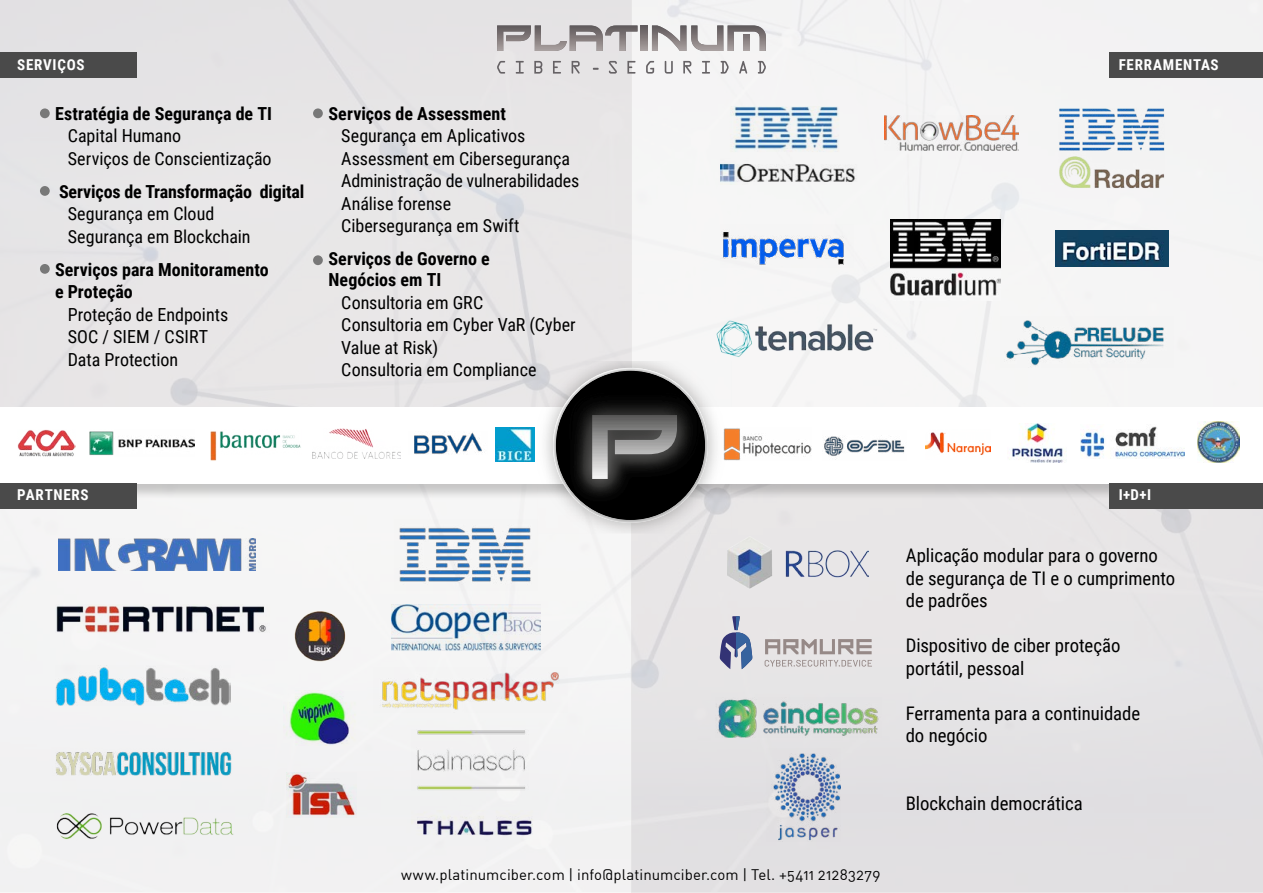
<style>
.page{position:relative;width:1263px;height:893px;background:#fff}
.page>*{position:absolute;margin:0;border:0;box-sizing:border-box;transform-origin:0 0}
.t1{font:18.75px/22.5px "Roboto Condensed";color:#000}
.t2{font:18px/22.5px "Roboto Condensed";color:#000}
.t3{font:700 18px/22.5px "Roboto Condensed";color:#000}
.t4{font:15px "DIN Regular Alternate";letter-spacing:.005em;color:#000}
.t5{font:700 15px "Roboto Condensed";letter-spacing:.05em;color:#fff}
</style>
<div class="page">
<div style="left:0;top:0;width:631px;height:446px;background:#e7e5e6"></div>
<div style="left:631px;top:451px;width:632px;height:442px;background:#e4e3e5"></div>
<div style="left:631px;top:0;width:632px;height:446px;background:#f5f4f5"></div>
<div style="left:0;top:447px;width:631px;height:446px;background:#f3f3f3"></div>
<div style="left:0;top:407px;width:1263px;height:94px;background:#000;opacity:.2"></div>
<div style="left:0;top:407px;width:1263px;height:77px;background:#fff"></div>
<img style="left:731px;top:428px;width:80px;height:33px">
<img style="left:417px;top:730px;width:108px;height:60px">
<img style="left:312px;top:429px;width:89px;height:29px">
<img style="left:211px;top:431px;width:90px;height:30px">
<img style="left:496px;top:428px;width:39px;height:33px">
<img style="left:90px;top:431px;width:104px;height:25px">
<img style="left:58px;top:539px;width:197px;height:32px">
<img style="left:294px;top:611px;width:52px;height:51px">
<img style="left:925px;top:432px;width:65px;height:23px">
<img style="left:382px;top:672px;width:178px;height:38px">
<img style="left:824px;top:435px;width:81px;height:25px">
<img style="left:56px;top:813px;width:178px;height:26px">
<img style="left:1009px;top:424px;width:57px;height:39px">
<img style="left:55px;top:751px;width:177px;height:25px">
<img style="left:399px;top:527px;width:132px;height:55px">
<img style="left:884px;top:115px;width:134px;height:36px">
<img style="left:1006px;top:320px;width:158px;height:46px">
<img style="left:716px;top:317px;width:166px;height:40px">
<img style="left:722px;top:232px;width:122px;height:33px">
<img style="left:1055px;top:231px;width:113px;height:35px">
<img style="left:1197px;top:421px;width:42px;height:42px">
<img style="left:538px;top:361px;width:193px;height:172px">
<img style="left:553px;top:368px;width:155px;height:155px">
<img style="left:556px;top:371px;width:149px;height:149px;border-radius:75px">
<svg style="left:592px;top:415px;width:85px;height:64px;background:#636363"></svg>
<img style="left:286px;top:772px;width:71px;height:44px">
<img style="left:17px;top:430px;width:58px;height:26px">
<img style="left:414px;top:432px;width:68px;height:22px">
<img style="left:1080px;top:426px;width:105px;height:33px">
<div style="left:0;top:52px;width:136px;height:25px;background:#4a4a4a"></div>
<div style="left:1110px;top:52px;width:153px;height:25px;background:#4a4a4a"></div>
<div style="left:0;top:484px;width:136px;height:25px;background:#4a4a4a"></div>
<div style="left:1110px;top:484px;width:153px;height:25px;background:#4a4a4a"></div>
<img style="left:392px;top:605px;width:148px;height:45px">
<img style="left:55px;top:667px;width:176px;height:38px">
<img style="left:289px;top:692px;width:60px;height:53px">
<img style="left:417px;top:816px;width:116px;height:20px">
<img style="left:1059px;top:108px;width:106px;height:80px">
<img style="left:890px;top:219px;width:110px;height:77px">
<img style="left:717px;top:699px;width:162px;height:39px">
<img style="left:720px;top:106px;width:136px;height:77px">
<svg style="left:765px;top:639px;width:107px;height:15px"></svg>
<svg style="left:765px;top:660px;width:107px;height:7px"></svg>
<svg style="left:720px;top:616px;width:32px;height:53px"></svg>
<img style="left:771px;top:753px;width:70px;height:88px">
<img style="left:728px;top:548px;width:141px;height:41px">
<svg style="left:497px;top:26px;width:140px;height:25px"></svg>
<svg style="left:641px;top:26px;width:6px;height:25px"></svg>
<svg style="left:652px;top:26px;width:114px;height:25px"></svg>
<svg style="left:743px;top:35px;width:6px;height:16px"></svg>
<svg style="left:497px;top:61px;width:8px;height:13px"></svg>
<svg style="left:516px;top:61px;width:8px;height:13px"></svg>
<svg style="left:534px;top:61px;width:8px;height:13px"></svg>
<svg style="left:553px;top:61px;width:8px;height:13px"></svg>
<svg style="left:572px;top:61px;width:8px;height:13px"></svg>
<svg style="left:593px;top:68px;width:6px;height:2px"></svg>
<svg style="left:609px;top:61px;width:8px;height:13px"></svg>
<svg style="left:627px;top:61px;width:8px;height:13px"></svg>
<svg style="left:646px;top:61px;width:8px;height:13px"></svg>
<svg style="left:665px;top:61px;width:8px;height:13px"></svg>
<svg style="left:683px;top:61px;width:8px;height:13px"></svg>
<svg style="left:702px;top:61px;width:8px;height:13px"></svg>
<svg style="left:720px;top:61px;width:9px;height:13px"></svg>
<svg style="left:739px;top:61px;width:8px;height:13px"></svg>
<svg style="left:758px;top:61px;width:8px;height:13px"></svg>
<div style="left:40px;top:108px;width:10px;height:10px;background:#787878;border-radius:50%"></div>
<div style="left:313px;top:108px;width:10px;height:10px;background:#787878;border-radius:50%"></div>
<div style="left:313px;top:255px;width:10px;height:10px;background:#787878;border-radius:50%"></div>
<div style="left:40px;top:186px;width:10px;height:10px;background:#787878;border-radius:50%"></div>
<div style="left:40px;top:264px;width:10px;height:10px;background:#787878;border-radius:50%"></div>
<img style="left:56px;top:606px;width:210px;height:26px">
<p class="t5" style="left:17px;top:54px;width:69px">SERVIÇOS</p>
<p class="t5" style="left:1119px;top:54px;width:102px">FERRAMENTAS</p>
<p class="t3" style="left:55px;top:102px;width:218px">Estratégia de Segurança de TI</p>
<p class="t2" style="left:68px;top:124px;width:205px">Capital Humano<br>Serviços de Conscientização</p>
<p class="t3" style="left:59px;top:180px;width:247px">Serviços de Transformação digital</p>
<p class="t2" style="left:68px;top:202px;width:184px">Segurança em Cloud<br>Segurança em Blockchain</p>
<p class="t3" style="left:55px;top:257px;width:215px">Serviços para Monitoramento e Proteção</p>
<p class="t2" style="left:68px;top:302px;width:162px">Proteção de Endpoints<br>SOC / SIEM / CSIRT<br>Data Protection</p>
<p class="t3" style="left:329px;top:101px;width:179px">Serviços de Assessment</p>
<p class="t2" style="left:341px;top:124px;width:239px">Segurança em Aplicativos<br>Assessment em Cibersegurança<br>Administração de vulnerabilidades<br>Análise forense<br>Cibersegurança em Swift</p>
<p class="t3" style="left:329px;top:248px;width:163px;line-height:21px">Serviços de Governo e<br>Negócios em TI</p>
<p class="t2" style="left:341px;top:290px;width:236px">Consultoria em GRC<br>Consultoria em Cyber VaR (Cyber<br>Value at Risk)<br>Consultoria em Compliance</p>
<p class="t5" style="left:17px;top:484px;width:73px">PARTNERS</p>
<p class="t5" style="left:1119px;top:484px;width:34px">I+D+I</p>
<p class="t1" style="left:906px;top:544px;width:271px">Aplicação modular para o governo de segurança de TI e o cumprimento de padrões</p>
<p class="t1" style="left:906px;top:634px;width:216px">Dispositivo de ciber proteção portátil, pessoal</p>
<p class="t1" style="left:906px;top:701px;width:236px">Ferramenta para a continuidade do negócio</p>
<p class="t4" style="left:401px;top:865px;width:480px">www.platinumciber.com | info@platinumciber.com | Tel. +5411 21283279</p>
<p class="t1" style="left:906px;top:791px;width:179px">Blockchain democrática</p>
</div>
